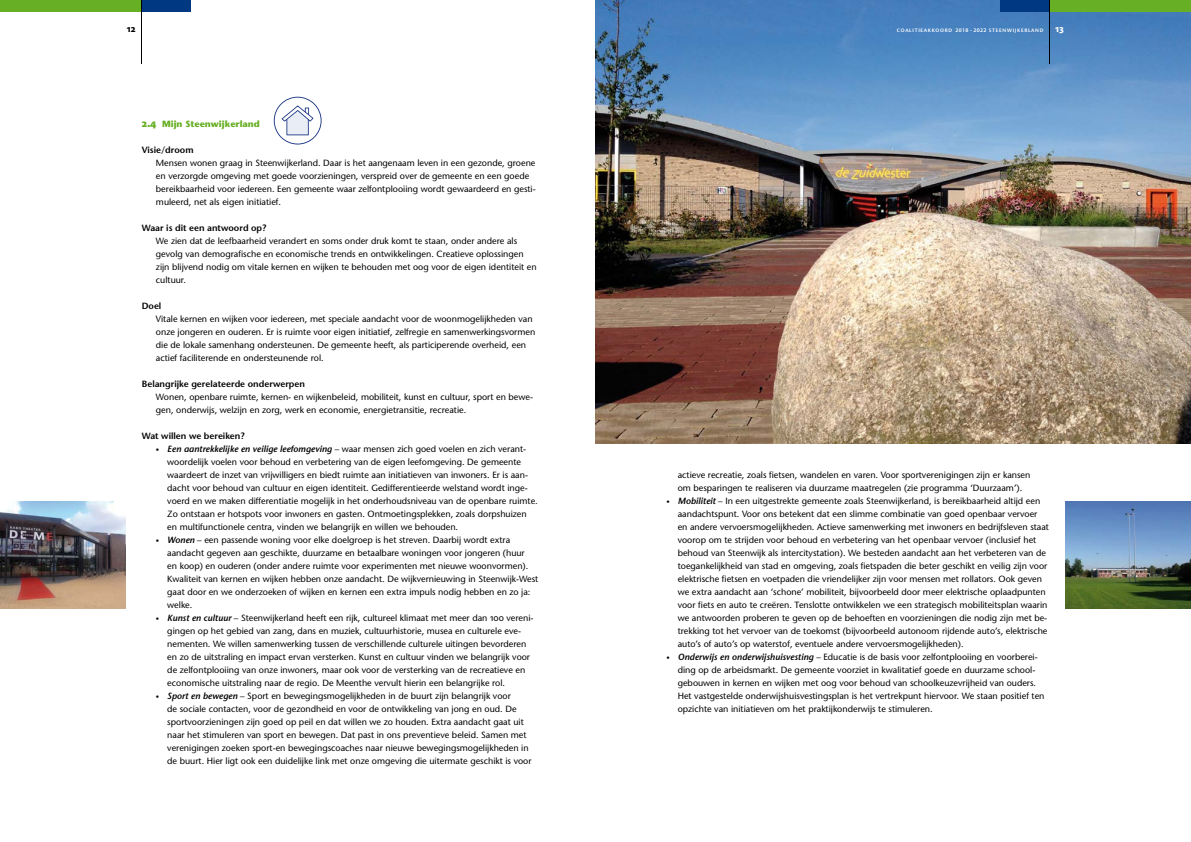
<style>
.page{position:relative;width:1191px;height:842px;background:#fff}
.page>*{position:absolute;margin:0;border:0;box-sizing:border-box;transform-origin:0 0}
.t1{font:700 10px "Myriad Pro";color:#000}
.t2{font:9px/13px "Stone Sans";color:#000}
.t3{font:600 9px "Stone Sans";color:#000}
.t4{font:700 9px "Stone Sans";color:#67af24}
.t5{font:600 4.9px "Stone Sans";letter-spacing:.145em;color:#fff}
.s1{font-family:"Myriad Pro";font-size:5.5px}
.s2{font-family:"Myriad Pro";font-weight:700;font-size:10px}
.s3{font-family:"Myriad Pro";font-weight:900;font-size:11px}
.s4{font-size:6.8px}
.s5{font-weight:600;font-style:italic}
.s6{font-family:"Myriad Pro";font-size:9.8px}
</style>
<div class="page">
<img style="left:595px;top:0;width:596px;height:443px">
<img style="left:1065px;top:502px;width:126px;height:106px">
<div style="left:0;top:0;width:144px;height:11px;background:#67af24"></div>
<div style="left:1049px;top:0;width:142px;height:11px;background:#67af24"></div>
<img style="left:0;top:502px;width:126px;height:106px">
<div style="left:142px;top:0;width:48px;height:11px;background:#003882"></div>
<div style="left:1000px;top:0;width:49px;height:11px;background:#003882"></div>
<hr style="left:141px;top:0;width:1px;height:64px;background:#000">
<hr style="left:1049px;top:0;width:1px;height:64px;background:#000">
<svg style="left:274px;top:97px;width:47px;height:47px"></svg>
<p class="t1" style="left:127px;top:22px;width:10px">12</p>
<p class="t5" style="left:896px;top:27px;width:169px">COALITIEAKKOORD <span class="s1">2018 - 2022</span> STEENWIJKERLAND <span class="s2">13</span></p>
<p class="t4" style="left:142px;top:118px;width:120px"><span class="s3">2.4</span> Mijn Steenwijkerland</p>
<p class="t3" style="left:142px;top:144px;width:53px">Visie/droom</p>
<p class="t2" style="left:156px;top:156px;width:381px">Mensen wonen graag in Steenwijkerland. Daar is het aangenaam leven in een gezonde, groene en verzorgde omgeving met goede voorzieningen, verspreid over de gemeente en een goede bereikbaarheid voor iedereen. Een gemeente waar zelfontplooiing wordt gewaardeerd en gesti&shy;muleerd, net als eigen initiatief.</p>
<p class="t3" style="left:142px;top:222px;width:126px">Waar is dit een antwoord op?</p>
<p class="t2" style="left:156px;top:234px;width:382px">We zien dat de leefbaarheid verandert en soms onder druk komt te staan, onder andere als gevolg van demografische en economische trends en ontwikkelingen. Creatieve oplossingen zijn blijvend nodig om vitale kernen en wijken te behouden met oog voor de eigen identiteit en cultuur.</p>
<p class="t3" style="left:142px;top:300px;width:21px">Doel</p>
<p class="t2" style="left:156px;top:312px;width:381px">Vitale kernen en wijken voor iedereen, met speciale aandacht voor de woonmogelijkheden van onze jongeren en ouderen. Er is ruimte voor eigen initiatief, zelfregie en samenwerkingsvormen die de lokale samenhang ondersteunen. De gemeente heeft, als participerende overheid, een actief faciliterende en ondersteunende rol.</p>
<p class="t3" style="left:142px;top:378px;width:165px">Belangrijke gerelateerde onderwerpen</p>
<p class="t2" style="left:156px;top:390px;width:378px">Wonen, openbare ruimte, kernen- en wijkenbeleid, mobiliteit, kunst en cultuur, sport en bewe&shy;gen, onderwijs, welzijn en zorg, werk en economie, energietransitie, recreatie.</p>
<p class="t3" style="left:142px;top:430px;width:104px">Wat willen we bereiken?</p>
<p class="t2" style="left:167px;top:442px;width:372px;text-indent:-11px"><span class="s4">•</span> <span class="s5">Een aantrekkelijke en veilige leefomgeving</span> – waar mensen zich goed voelen en zich verant&shy;woordelijk voelen voor behoud en verbetering van de eigen leefomgeving. De gemeente waardeert de inzet van vrijwilligers en biedt ruimte aan initiatieven van inwoners. Er is aan&shy;dacht voor behoud van cultuur en eigen identiteit. Gedifferentieerde welstand wordt inge&shy;voerd en we maken differentiatie mogelijk in het onderhoudsniveau van de openbare ruimte.<br>Zo ontstaan er hotspots voor inwoners en gasten. Ontmoetingsplekken, zoals dorpshuizen en multifunctionele centra, vinden we belangrijk en willen we behouden.</p>
<p class="t2" style="left:167px;top:533px;width:372px;text-indent:-11px"><span class="s4">•</span> <span class="s5">Wonen</span> – een passende woning voor elke doelgroep is het streven. Daarbij wordt extra aandacht gegeven aan geschikte, duurzame en betaalbare woningen voor jongeren (huur<br>en koop) en ouderen (onder andere ruimte voor experimenten met nieuwe woonvormen).<br>Kwaliteit van kernen en wijken hebben onze aandacht. De wijkvernieuwing in Steenwijk-West gaat door en we onderzoeken of wijken en kernen een extra impuls nodig hebben en zo ja: welke.</p>
<p class="t2" style="left:167px;top:611px;width:368px;text-indent:-11px"><span class="s4">•</span> <span class="s5">Kunst en cultuur</span> – Steenwijkerland heeft een rijk, cultureel klimaat met meer dan <span class="s6">100</span> vereni&shy;gingen op het gebied van zang, dans en muziek, cultuurhistorie, musea en culturele eve&shy;nementen. We willen samenwerking tussen de verschillende culturele uitingen bevorderen en zo de uitstraling en impact ervan versterken. Kunst en cultuur vinden we belangrijk voor de zelfontplooiing van onze inwoners, maar ook voor de versterking van de recreatieve en economische uitstraling naar de regio. De Meenthe vervult hierin een belangrijke rol.</p>
<p class="t2" style="left:167px;top:689px;width:366px;text-indent:-11px"><span class="s4">•</span> <span class="s5">Sport en bewegen</span> – Sport en bewegingsmogelijkheden in de buurt zijn belangrijk voor<br>de sociale contacten, voor de gezondheid en voor de ontwikkeling van jong en oud. De sportvoorzieningen zijn goed op peil en dat willen we zo houden. Extra aandacht gaat uit naar het stimuleren van sport en bewegen. Dat past in ons preventieve beleid. Samen met verenigingen zoeken sport-en bewegingscoaches naar nieuwe bewegingsmogelijkheden in de buurt. Hier ligt ook een duidelijke link met onze omgeving die uitermate geschikt is voor</p>
<p class="t2" style="left:677px;top:468px;width:354px">actieve recreatie, zoals fietsen, wandelen en varen. Voor sportverenigingen zijn er kansen om besparingen te realiseren via duurzame maatregelen (zie programma ‘Duurzaam’).</p>
<p class="t2" style="left:677px;top:494px;width:373px;text-indent:-11px"><span class="s4">•</span> <span class="s5">Mobiliteit</span> – In een uitgestrekte gemeente zoals Steenwijkerland, is bereikbaarheid altijd een aandachtspunt. Voor ons betekent dat een slimme combinatie van goed openbaar vervoer en andere vervoersmogelijkheden. Actieve samenwerking met inwoners en bedrijfsleven staat voorop om te strijden voor behoud en verbetering van het openbaar vervoer (inclusief het behoud van Steenwijk als intercitystation). We besteden aandacht aan het verbeteren van de toegankelijkheid van stad en omgeving, zoals fietspaden die beter geschikt en veilig zijn voor elektrische fietsen en voetpaden die vriendelijker zijn voor mensen met rollators. Ook geven we extra aandacht aan ‘schone’ mobiliteit, bijvoorbeeld door meer elektrische oplaadpunten voor fiets en auto te creëren. Tenslotte ontwikkelen we een strategisch mobiliteitsplan waarin we antwoorden proberen te geven op de behoeften en voorzieningen die nodig zijn met be&shy;trekking tot het vervoer van de toekomst (bijvoorbeeld autonoom rijdende auto’s, elektrische auto’s of auto’s op waterstof, eventuele andere vervoersmogelijkheden).</p>
<p class="t2" style="left:677px;top:650px;width:368px;text-indent:-11px"><span class="s4">•</span> <span class="s5">Onderwijs en onderwijshuisvesting</span> – Educatie is de basis voor zelfontplooiing en voorberei&shy;ding op de arbeidsmarkt. De gemeente voorziet in kwalitatief goede en duurzame school&shy;gebouwen in kernen en wijken met oog voor behoud van schoolkeuzevrijheid van ouders.<br>Het vastgestelde onderwijshuisvestingsplan is het vertrekpunt hiervoor. We staan positief ten opzichte van initiatieven om het praktijkonderwijs te stimuleren.</p>
</div>
